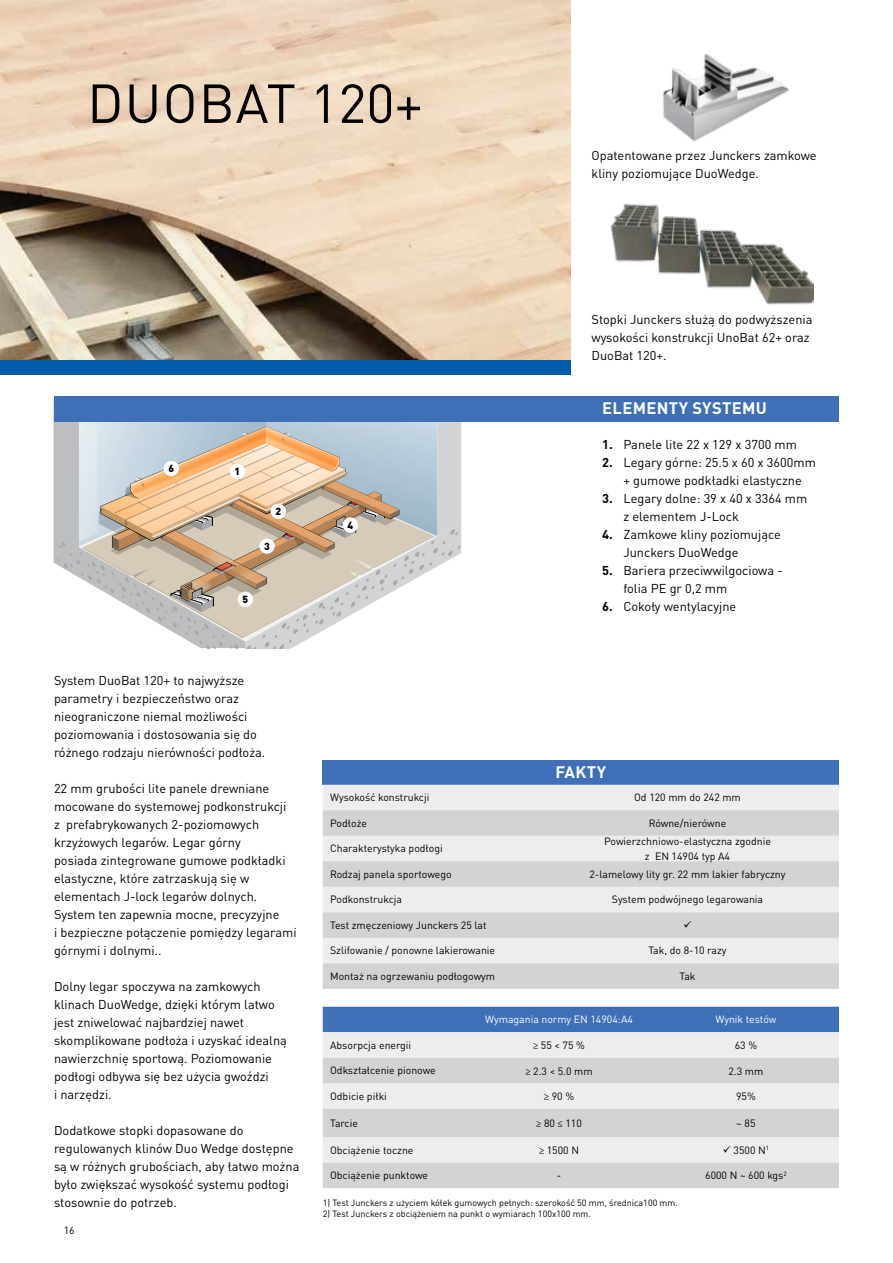
<style>
.page{position:relative;width:893px;height:1263px;background:#fff}
.page>*{position:absolute;margin:0;border:0;box-sizing:border-box;transform-origin:0 0}
.t1{font:54px "DIN Pro";letter-spacing:.015em;color:#000}
.t2{font:700 16.5px "DIN Pro";letter-spacing:.02em;color:#fff}
.t3{font:12.75px/18px "DIN Pro";color:#000}
.t4{font:10.5px/15px "DIN Pro";color:#000;text-align:center}
.t5{font:10.5px "DIN Pro";color:#fff}
.t6{font:900 10.2px "DIN Pro";color:#000}
.t7{font:9px "DIN Pro";color:#000}
.s1{font-weight:700}
.s2{font-family:"Helvetica Neue LT Std";font-stretch:condensed}
</style>
<div class="page">
<img style="left:0;top:0;width:570px;height:360px">
<div style="left:0;top:360px;width:570px;height:15px;background:#005baa"></div>
<img style="left:663px;top:54px;width:126px;height:88px">
<img style="left:610px;top:203px;width:203px;height:102px">
<svg style="left:53px;top:402px;width:408px;height:246px"></svg>
<div style="left:230px;top:464px;width:15px;height:15px;background:#fff;border-radius:50%"></div>
<div style="left:259px;top:538px;width:16px;height:16px;background:#fff;border-radius:50%"></div>
<div style="left:343px;top:517px;width:15px;height:16px;background:#fff;border-radius:50%"></div>
<div style="left:238px;top:592px;width:15px;height:15px;background:#fff;border-radius:50%"></div>
<div style="left:164px;top:461px;width:15px;height:15px;background:#fff;border-radius:50%"></div>
<div style="left:271px;top:504px;width:15px;height:15px;background:#fff;border-radius:50%"></div>
<div style="left:54px;top:396px;width:785px;height:26px;background:#3e6fb7"></div>
<div style="left:323px;top:760px;width:516px;height:25px;background:#3e6fb7"></div>
<div style="left:323px;top:785px;width:516px;height:25px;background:#ededee"></div>
<svg style="left:323px;top:810px;width:516px;height:179px;background:#dddedf"></svg>
<div style="left:323px;top:1007px;width:516px;height:25px;background:#3e6fb7"></div>
<div style="left:323px;top:1032px;width:516px;height:26px;background:#ededee"></div>
<svg style="left:323px;top:1058px;width:516px;height:130px;background:#dcddde"></svg>
<svg style="left:684px;top:921px;width:7px;height:7px"></svg>
<h1 class="t1" style="left:87px;top:61px;width:337px">DUOBAT 120+</h1>
<p class="t6" style="left:168px;top:460px;width:7px">6</p>
<p class="t6" style="left:235px;top:463px;width:7px">1</p>
<p class="t6" style="left:275px;top:503px;width:7px">2</p>
<p class="t6" style="left:264px;top:537px;width:7px">3</p>
<p class="t6" style="left:243px;top:591px;width:7px">5</p>
<p class="t6" style="left:348px;top:516px;width:7px">4</p>
<p class="t3" style="left:591px;top:145px;width:227px">Opatentowane przez Junckers zamkowe kliny poziomujące DuoWedge.</p>
<p class="t3" style="left:591px;top:309px;width:222px">Stopki Junckers służą do podwyższenia wysokości konstrukcji UnoBat 62+ oraz<br>DuoBat 120+.</p>
<p class="t2" style="left:602px;top:395px;width:166px">ELEMENTY SYSTEMU</p>
<p class="t3" style="left:602px;top:434px;width:196px"><span class="s1">1.</span> Panele lite 22 x 129 x 3700 mm</p>
<p class="t3" style="left:602px;top:452px;width:215px;text-align:center"><span class="s1">2.</span> Legary górne: 25.5 x 60 x 3600mm + gumowe podkładki elastyczne</p>
<p class="t3" style="left:623px;top:488px;width:185px;text-indent:-21px"><span class="s1">3.</span> Legary dolne: 39 x 40 x 3364 mm z elementem J-Lock</p>
<p class="t3" style="left:623px;top:524px;width:159px;text-indent:-21px"><span class="s1">4.</span> Zamkowe kliny poziomujące<br>Junckers DuoWedge</p>
<p class="t3" style="left:623px;top:560px;width:161px;text-indent:-21px"><span class="s1">5.</span> Bariera przeciwwilgociowa - folia PE gr 0,2 mm</p>
<p class="t3" style="left:602px;top:597px;width:136px"><span class="s1">6.</span> Cokoły wentylacyjne</p>
<p class="t3" style="left:54px;top:670px;width:213px">System DuoBat 120+ to najwyższe parametry i bezpieczeństwo oraz nieograniczone niemal możliwości poziomowania i dostosowania się do różnego rodzaju nierówności podłoża.</p>
<p class="t3" style="left:54px;top:778px;width:244px">22 mm grubości lite panele drewniane mocowane do systemowej podkonstrukcji<br>z prefabrykowanych 2-poziomowych krzyżowych legarów. Legar górny<br>posiada zintegrowane gumowe podkładki elastyczne, które zatrzaskują się w elementach J-lock legarów dolnych.<br>System ten zapewnia mocne, precyzyjne<br>i bezpieczne połączenie pomiędzy legarami górnymi i dolnymi..</p>
<p class="t3" style="left:54px;top:976px;width:234px">Dolny legar spoczywa na zamkowych klinach DuoWedge, dzięki którym latwo jest zniwelować najbardziej nawet skomplikowane podłoża i uzyskać idealną nawierzchnię sportową. Poziomowanie podłogi odbywa się bez użycia gwoździ<br>i narzędzi.</p>
<p class="t3" style="left:54px;top:1120px;width:247px">Dodatkowe stopki dopasowane do regulowanych klinów Duo Wedge dostępne są w różnych grubościach, aby łatwo można było zwiększać wysokość systemu podłogi stosownie do potrzeb.</p>
<p class="t4" style="left:64px;top:1221px;width:12px">16</p>
<p class="t2" style="left:556px;top:758px;width:52px">FAKTY</p>
<p class="t4" style="left:330px;top:789px;width:101px">Wysokość konstrukcji</p>
<p class="t4" style="left:634px;top:789px;width:108px">Od 120 mm do 242 mm</p>
<p class="t4" style="left:330px;top:814px;width:38px">Podłoże</p>
<p class="t4" style="left:649px;top:814px;width:79px">Równe/nierówne</p>
<p class="t4" style="left:330px;top:840px;width:114px">Charakterystyka podłogi</p>
<p class="t4" style="left:604px;top:832px;width:168px">Powierzchniowo-elastyczna zgodnie z EN 14904 typ A4</p>
<p class="t4" style="left:330px;top:865px;width:123px">Rodzaj panela sportowego</p>
<p class="t4" style="left:589px;top:865px;width:198px">2-lamelowy lity gr. 22 mm lakier fabryczny</p>
<p class="t4" style="left:330px;top:891px;width:73px">Podkonstrukcja</p>
<p class="t4" style="left:612px;top:891px;width:153px">System podwójnego legarowania</p>
<p class="t4" style="left:330px;top:916px;width:158px">Test zmęczeniowy Junckers 25 lat</p>
<p class="t4" style="left:330px;top:942px;width:166px">Szlifowanie / ponowne lakierowanie</p>
<p class="t4" style="left:648px;top:942px;width:80px">Tak, do 8-10 razy</p>
<p class="t4" style="left:330px;top:967px;width:167px">Montaż na ogrzewaniu podłogowym</p>
<p class="t4" style="left:679px;top:967px;width:18px">Tak</p>
<p class="t5" style="left:485px;top:1011px;width:149px">Wymagania normy EN 14904:A4</p>
<p class="t5" style="left:715px;top:1011px;width:63px">Wynik testów</p>
<p class="t4" style="left:330px;top:1036px;width:83px">Absorpcja energii</p>
<p class="t4" style="left:533px;top:1037px;width:53px"><span class="s2">≥</span> 55 &lt; 75 %</p>
<p class="t4" style="left:735px;top:1037px;width:24px">63 %</p>
<p class="t4" style="left:330px;top:1062px;width:107px">Odkształcenie pionowe</p>
<p class="t4" style="left:525px;top:1062px;width:69px"><span class="s2">≥</span> 2.3 &lt; 5.0 mm</p>
<p class="t4" style="left:728px;top:1062px;width:36px">2.3 mm</p>
<p class="t4" style="left:330px;top:1087px;width:58px">Odbicie piłki</p>
<p class="t4" style="left:544px;top:1088px;width:32px"><span class="s2">≥</span> 90 %</p>
<p class="t4" style="left:736px;top:1088px;width:21px">95%</p>
<p class="t4" style="left:330px;top:1114px;width:29px">Tarcie</p>
<p class="t4" style="left:536px;top:1115px;width:47px"><span class="s2">≥</span> 80 <span class="s2">≤</span> 110</p>
<p class="t4" style="left:736px;top:1115px;width:21px">~ 85</p>
<p class="t4" style="left:330px;top:1141px;width:85px">Obciążenie toczne</p>
<p class="t4" style="left:539px;top:1141px;width:42px"><span class="s2">≥</span> 1500 N</p>
<p class="t4" style="left:723px;top:1141px;width:48px">✓ 3500 N<sup>1</sup></p>
<p class="t4" style="left:330px;top:1167px;width:100px">Obciążenie punktowe</p>
<p class="t4" style="left:557px;top:1167px;width:6px">-</p>
<p class="t4" style="left:705px;top:1167px;width:83px">6000 N ~ 600 kgs<sup>2</sup></p>
<p class="t7" style="left:323px;top:1196px;width:357px">1) Test Junckers z użyciem kółek gumowych pełnych: szerokość 50 mm, średnica100 mm.</p>
<p class="t7" style="left:323px;top:1206px;width:270px">2) Test Junckers z obciążeniem na punkt o wymiarach 100x100 mm.</p>
</div>
